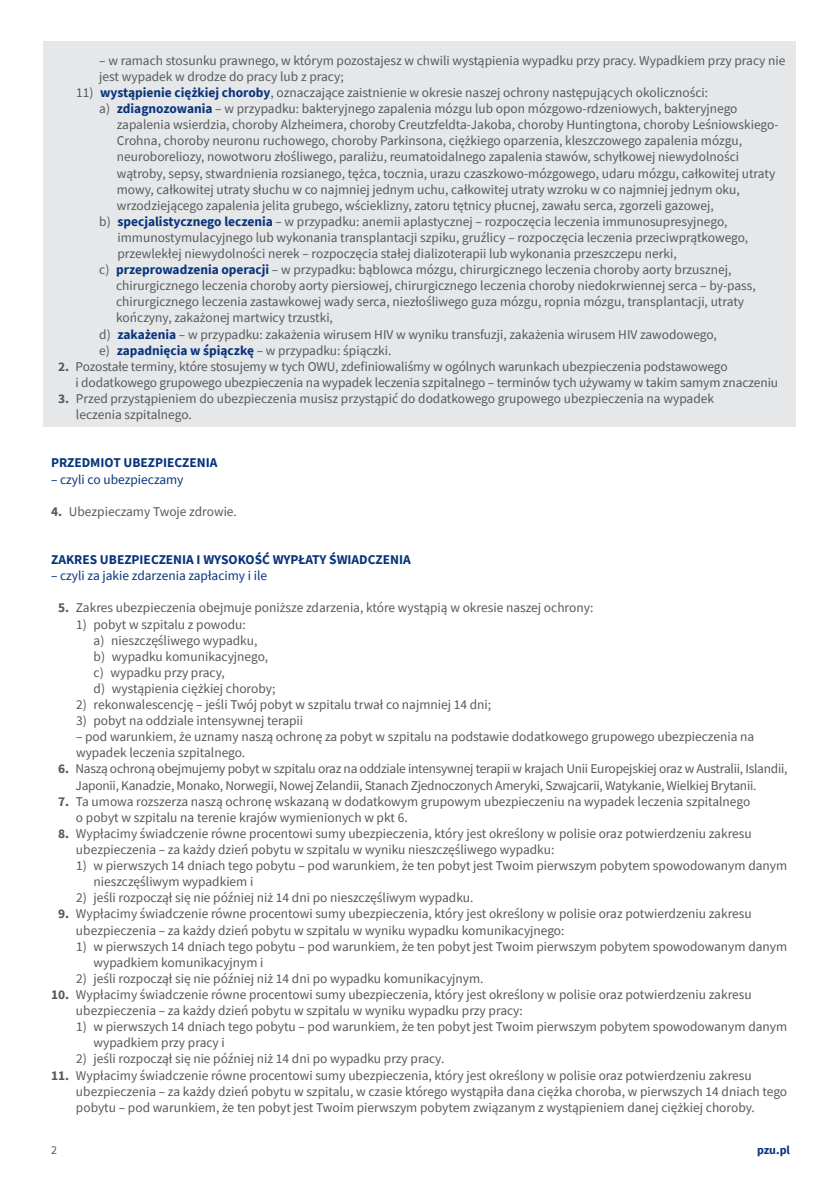
<style>
.page{position:relative;width:840px;height:1191px;background:#fff}
.page>*{position:absolute;margin:0;border:0;box-sizing:border-box;transform-origin:0 0}
._5A_III_st_pod_4_cyf{font:13.4px/16.2px "Source Sans Pro";color:#57585a}
._1_Treść_normal_I_st{font:13.4px/16.2px "Source Sans Pro";color:#57585a}
._2_II_st_1cyfra_pod{font:13.4px/16.2px "Source Sans Pro";color:#57585a}
._2A_II_st_1cyfra_pod{font:13.4px/16.2px "Source Sans Pro";color:#57585a}
._1_Treść_normal_I_st-2{font:13.4px/16.2px "Source Sans Pro";letter-spacing:-.02em;color:#57585a}
._5_III_st_pod_2_cyfr{font:13.4px "Source Sans Pro";color:#57585a}
._01_ROZDZIAŁ{font:700 13.4px "Source Sans Pro";color:#08347b}
._01_DZIAL_rozwinięci{font:13.4px "Source Sans Pro";color:#08347b}
.t1{font:700 12px "Source Sans Pro";color:#08347b}
.t2{font:12px "Source Sans Pro";color:#57585a}
.s1{font-weight:700;color:#08347b}
.s2{font-weight:700}
</style>
<div class="page">
<div style="left:43px;top:41px;width:751px;height:386px;background:#e6e7e9"></div>
<p class="_5A_III_st_pod_4_cyf" style="left:99px;top:52px;width:687px">– w ramach stosunku prawnego, w którym pozostajesz w chwili wystąpienia wypadku przy pracy. Wypadkiem przy pracy nie jest wypadek w drodze do pracy lub z pracy;</p>
<p class="_2A_II_st_1cyfra_pod" style="left:76px;top:84px;width:633px">11) <span class="s1">wystąpienie ciężkiej choroby</span>, oznaczające zaistnienie w okresie naszej ochrony następujących okoliczności:</p>
<p class="_5A_III_st_pod_4_cyf" style="left:117px;top:100px;width:663px;text-indent:-18px">a) <span class="s1">zdiagnozowania</span> – w przypadku: bakteryjnego zapalenia mózgu lub opon mózgowo-rdzeniowych, bakteryjnego zapalenia wsierdzia, choroby Alzheimera, choroby Creutzfeldta-Jakoba, choroby Huntingtona, choroby Leśniowskiego-Crohna, choroby neuronu ruchowego, choroby Parkinsona, ciężkiego oparzenia, kleszczowego zapalenia mózgu, neuroboreliozy, nowotworu złośliwego, paraliżu, reumatoidalnego zapalenia stawów, schyłkowej niewydolności wątroby, sepsy, stwardnienia rozsianego, tężca, tocznia, urazu czaszkowo-mózgowego, udaru mózgu, całkowitej utraty mowy, całkowitej utraty słuchu w co najmniej jednym uchu, całkowitej utraty wzroku w co najmniej jednym oku, wrzodziejącego zapalenia jelita grubego, wścieklizny, zatoru tętnicy płucnej, zawału serca, zgorzeli gazowej,</p>
<p class="_5A_III_st_pod_4_cyf" style="left:117px;top:213px;width:632px;text-indent:-18px">b) <span class="s1">specjalistycznego leczenia</span> – w przypadku: anemii aplastycznej – rozpoczęcia leczenia immunosupresyjnego, immunostymulacyjnego lub wykonania transplantacji szpiku, gruźlicy – rozpoczęcia leczenia przeciwprątkowego, przewlekłej niewydolności nerek – rozpoczęcia stałej dializoterapii lub wykonania przeszczepu nerki,</p>
<p class="_5A_III_st_pod_4_cyf" style="left:116px;top:261px;width:640px;text-indent:-17px">c) <span class="s1">przeprowadzenia operacji</span> – w przypadku: bąblowca mózgu, chirurgicznego leczenia choroby aorty brzusznej, chirurgicznego leczenia choroby aorty piersiowej, chirurgicznego leczenia choroby niedokrwiennej serca – by-pass, chirurgicznego leczenia zastawkowej wady serca, niezłośliwego guza mózgu, ropnia mózgu, transplantacji, utraty kończyny, zakażonej martwicy trzustki,</p>
<p class="_5A_III_st_pod_4_cyf" style="left:99px;top:326px;width:618px">d) <span class="s1">zakażenia</span> – w przypadku: zakażenia wirusem HIV w wyniku transfuzji, zakażenia wirusem HIV zawodowego,</p>
<p class="_5A_III_st_pod_4_cyf" style="left:99px;top:342px;width:293px">e) <span class="s1">zapadnięcia w śpiączkę</span> – w przypadku: śpiączki.</p>
<p class="_1_Treść_normal_I_st" style="left:75px;top:358px;width:703px;text-indent:-17px"><span class="s2">2.</span> Pozostałe terminy, które stosujemy w tych OWU, zdefiniowaliśmy w ogólnych warunkach ubezpieczenia podstawowego<br>i dodatkowego grupowego ubezpieczenia na wypadek leczenia szpitalnego – terminów tych używamy w takim samym znaczeniu</p>
<p class="_1_Treść_normal_I_st" style="left:76px;top:390px;width:639px;text-indent:-18px"><span class="s2">3.</span> Przed przystąpieniem do ubezpieczenia musisz przystąpić do dodatkowego grupowego ubezpieczenia na wypadek leczenia szpitalnego.</p>
<p class="_01_ROZDZIAŁ" style="left:51px;top:454px;width:168px">PRZEDMIOT UBEZPIECZENIA</p>
<p class="_01_DZIAL_rozwinięci" style="left:51px;top:470px;width:134px">– czyli co ubezpieczamy</p>
<p class="_1_Treść_normal_I_st" style="left:51px;top:503px;width:187px"><span class="s2">4.</span> Ubezpieczamy Twoje zdrowie.</p>
<p class="_01_ROZDZIAŁ" style="left:51px;top:550px;width:361px">ZAKRES UBEZPIECZENIA I WYSOKOŚĆ WYPŁATY ŚWIADCZENIA</p>
<p class="_01_DZIAL_rozwinięci" style="left:51px;top:567px;width:217px">– czyli za jakie zdarzenia zapłacimy i ile</p>
<p class="_1_Treść_normal_I_st" style="left:58px;top:600px;width:536px"><span class="s2">5.</span> Zakres ubezpieczenia obejmuje poniższe zdarzenia, które wystąpią w okresie naszej ochrony:</p>
<p class="_2A_II_st_1cyfra_pod" style="left:76px;top:616px;width:171px">1) pobyt w szpitalu z powodu:</p>
<p class="_5_III_st_pod_2_cyfr" style="left:94px;top:631px;width:165px">a) nieszczęśliwego wypadku,</p>
<p class="_5_III_st_pod_2_cyfr" style="left:94px;top:648px;width:176px">b) wypadku komunikacyjnego,</p>
<p class="_5_III_st_pod_2_cyfr" style="left:94px;top:664px;width:133px">c) wypadku przy pracy,</p>
<p class="_5_III_st_pod_2_cyfr" style="left:94px;top:680px;width:183px">d) wystąpienia ciężkiej choroby;</p>
<p class="_2_II_st_1cyfra_pod" style="left:76px;top:696px;width:416px">2) rekonwalescencję – jeśli Twój pobyt w szpitalu trwał co najmniej 14 dni;</p>
<p class="_2A_II_st_1cyfra_pod" style="left:76px;top:712px;width:228px">3) pobyt na oddziale intensywnej terapii</p>
<p class="_2A_II_st_1cyfra_pod" style="left:76px;top:728px;width:679px">– pod warunkiem, że uznamy naszą ochronę za pobyt w szpitalu na podstawie dodatkowego grupowego ubezpieczenia na wypadek leczenia szpitalnego.</p>
<p class="_1_Treść_normal_I_st-2" style="left:75px;top:761px;width:713px;text-indent:-17px"><span class="s2">6.</span> Naszą ochroną obejmujemy pobyt w szpitalu oraz na oddziale intensywnej terapii w krajach Unii Europejskiej oraz w Australii, Islandii,<br>Japonii, Kanadzie, Monako, Norwegii, Nowej Zelandii, Stanach Zjednoczonych Ameryki, Szwajcarii, Watykanie, Wielkiej Brytanii.</p>
<p class="_1_Treść_normal_I_st" style="left:76px;top:793px;width:675px;text-indent:-18px"><span class="s2">7.</span> Ta umowa rozszerza naszą ochronę wskazaną w dodatkowym grupowym ubezpieczeniu na wypadek leczenia szpitalnego o pobyt w szpitalu na terenie krajów wymienionych w pkt 6.</p>
<p class="_1_Treść_normal_I_st" style="left:76px;top:825px;width:677px;text-indent:-18px"><span class="s2">8.</span> Wypłacimy świadczenie równe procentowi sumy ubezpieczenia, który jest określony w polisie oraz potwierdzeniu zakresu ubezpieczenia – za każdy dzień pobytu w szpitalu w wyniku nieszczęśliwego wypadku:</p>
<p class="_2_II_st_1cyfra_pod" style="left:93px;top:857px;width:695px;text-indent:-17px">1) w pierwszych 14 dniach tego pobytu – pod warunkiem, że ten pobyt jest Twoim pierwszym pobytem spowodowanym danym nieszczęśliwym wypadkiem i</p>
<p class="_2_II_st_1cyfra_pod" style="left:76px;top:889px;width:398px">2) jeśli rozpoczął się nie później niż 14 dni po nieszczęśliwym wypadku.</p>
<p class="_1_Treść_normal_I_st" style="left:76px;top:905px;width:677px;text-indent:-18px"><span class="s2">9.</span> Wypłacimy świadczenie równe procentowi sumy ubezpieczenia, który jest określony w polisie oraz potwierdzeniu zakresu ubezpieczenia – za każdy dzień pobytu w szpitalu w wyniku wypadku komunikacyjnego:</p>
<p class="_2_II_st_1cyfra_pod" style="left:93px;top:938px;width:695px;text-indent:-17px">1) w pierwszych 14 dniach tego pobytu – pod warunkiem, że ten pobyt jest Twoim pierwszym pobytem spowodowanym danym wypadkiem komunikacyjnym i</p>
<p class="_2_II_st_1cyfra_pod" style="left:76px;top:970px;width:409px">2) jeśli rozpoczął się nie później niż 14 dni po wypadku komunikacyjnym.</p>
<p class="_1_Treść_normal_I_st" style="left:76px;top:986px;width:677px;text-indent:-25px"><span class="s2">10.</span> Wypłacimy świadczenie równe procentowi sumy ubezpieczenia, który jest określony w polisie oraz potwierdzeniu zakresu ubezpieczenia – za każdy dzień pobytu w szpitalu w wyniku wypadku przy pracy:</p>
<p class="_2_II_st_1cyfra_pod" style="left:93px;top:1018px;width:695px;text-indent:-17px">1) w pierwszych 14 dniach tego pobytu – pod warunkiem, że ten pobyt jest Twoim pierwszym pobytem spowodowanym danym wypadkiem przy pracy i</p>
<p class="_2_II_st_1cyfra_pod" style="left:76px;top:1050px;width:369px">2) jeśli rozpoczął się nie później niż 14 dni po wypadku przy pracy.</p>
<p class="_1_Treść_normal_I_st" style="left:76px;top:1066px;width:712px;text-indent:-25px"><span class="s2">11.</span> Wypłacimy świadczenie równe procentowi sumy ubezpieczenia, który jest określony w polisie oraz potwierdzeniu zakresu ubezpieczenia – za każdy dzień pobytu w szpitalu, w czasie którego wystąpiła dana ciężka choroba, w pierwszych 14 dniach tego pobytu – pod warunkiem, że ten pobyt jest Twoim pierwszym pobytem związanym z wystąpieniem danej ciężkiej choroby.</p>
<p class="t2" style="left:51px;top:1142px;width:7px">2</p>
<p class="t1" style="left:756px;top:1142px;width:34px">pzu.pl</p>
</div>
